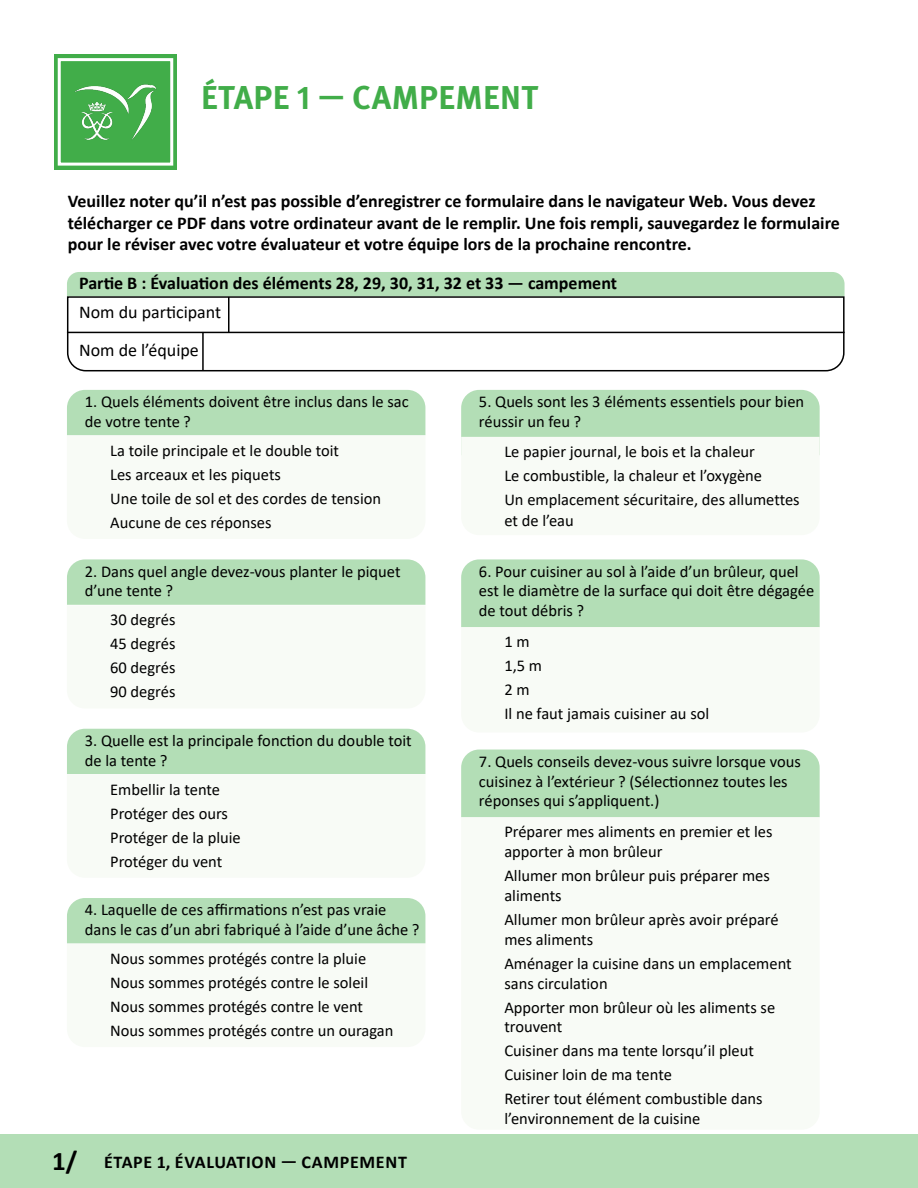
<style>
.page{position:relative;width:918px;height:1188px;background:#fff}
.page>*{position:absolute;margin:0;border:0;box-sizing:border-box;transform-origin:0 0}
.t1{font:700 33px "Meta OT";letter-spacing:.01em;color:#41ad49}
.t2{font:700 18px/21.6px "Calibri";color:#000}
.t3{font:700 18px "Calibri";letter-spacing:.04em;color:#000}
.t4{font:18px/37.5px "Calibri";color:#000}
.t5{font:16.5px/24px "Calibri";color:#000}
.s1{font-size:27px}
</style>
<div class="page">
<div style="left:0;top:1134px;width:918px;height:54px;background:#b3deb6"></div>
<svg style="left:66px;top:296px;width:779px;height:76px"></svg>
<div style="left:67px;top:272px;width:778px;height:24px;background:#b3deb6"></div>
<div style="left:54px;top:54px;width:123px;height:116px;background:linear-gradient(to right,#41ad49,#41ad49)"></div>
<img style="left:62px;top:62px;width:107px;height:100px">
<div style="left:58px;top:58px;width:115px;height:108px;border:3px solid #fff"></div>
<hr style="left:67px;top:332px;width:778px;height:1px;background:#000">
<hr style="left:228px;top:297px;width:2px;height:36px;background:#000">
<div style="left:67px;top:390px;width:358px;height:46px;background:#b3deb6"></div>
<div style="left:67px;top:559px;width:358px;height:46px;background:#b3deb6"></div>
<div style="left:67px;top:729px;width:358px;height:45px;background:#b3deb6"></div>
<div style="left:67px;top:898px;width:358px;height:46px;background:#b3deb6"></div>
<div style="left:461px;top:750px;width:359px;height:67px;background:#b3deb6"></div>
<div style="left:461px;top:559px;width:359px;height:69px;background:#b3deb6"></div>
<svg style="left:461px;top:390px;width:359px;height:65px"></svg>
<hr style="left:202px;top:332px;width:2px;height:39px;background:#000">
<h1 class="t1" style="left:201px;top:77px;width:338px">ÉTAPE 1 — CAMPEMENT</h1>
<p class="t2" style="left:68px;top:190px;width:774px">Veuillez noter qu’il n’est pas possible d’enregistrer ce formulaire dans le navigateur Web. Vous devez télécharger ce PDF dans votre ordinateur avant de le remplir. Une fois rempli, sauvegardez le formulaire pour le réviser avec votre évaluateur et votre équipe lors de la prochaine rencontre.</p>
<p class="t2" style="left:79px;top:272px;width:539px">Partie B : Évaluation des éléments 28, 29, 30, 31, 32 et 33 — campement</p>
<p class="t4" style="left:79px;top:293px;width:144px">Nom du participant<br>Nom de l’équipe</p>
<p class="t5" style="left:85px;top:391px;width:326px;line-height:19.8px">1. Quels éléments doivent être inclus dans le sac de votre tente ?</p>
<p class="t5" style="left:110px;top:438px;width:273px">La toile principale et le double toit<br>Les arceaux et les piquets<br>Une toile de sol et des cordes de tension<br>Aucune de ces réponses</p>
<p class="t5" style="left:85px;top:561px;width:317px;line-height:19.8px">2. Dans quel angle devez-vous planter le piquet d’une tente ?</p>
<p class="t5" style="left:110px;top:608px;width:67px;text-align:justify">30 degrés 45 degrés 60 degrés 90 degrés</p>
<p class="t5" style="left:85px;top:730px;width:329px;line-height:19.8px">3. Quelle est la principale fonction du double toit de la tente ?</p>
<p class="t5" style="left:110px;top:777px;width:132px">Embellir la tente<br>Protéger des ours<br>Protéger de la pluie<br>Protéger du vent</p>
<p class="t5" style="left:85px;top:899px;width:336px;line-height:19.8px">4. Laquelle de ces affirmations n’est pas vraie dans le cas d’un abri fabriqué à l’aide d’une âche ?</p>
<p class="t5" style="left:110px;top:946px;width:285px">Nous sommes protégés contre la pluie Nous sommes protégés contre le soleil Nous sommes protégés contre le vent Nous sommes protégés contre un ouragan</p>
<p class="t3" style="left:52px;top:1149px;width:356px"><span class="s1">1/</span> ÉTAPE 1, ÉVALUATION — CAMPEMENT</p>
<p class="t5" style="left:479px;top:391px;width:327px;line-height:19.8px">5. Quels sont les 3 éléments essentiels pour bien réussir un feu ?</p>
<p class="t5" style="left:504px;top:439px;width:297px">Le papier journal, le bois et la chaleur<br>Le combustible, la chaleur et l’oxygène<br>Un emplacement sécuritaire, des allumettes</p>
<p class="t5" style="left:504px;top:509px;width:71px">et de l’eau</p>
<p class="t5" style="left:479px;top:561px;width:337px;line-height:19.8px">6. Pour cuisiner au sol à l’aide d’un brûleur, quel est le diamètre de la surface qui doit être dégagée de tout débris ?</p>
<p class="t5" style="left:504px;top:629px;width:206px">1 m<br>1,5 m<br>2 m<br>Il ne faut jamais cuisiner au sol</p>
<p class="t5" style="left:479px;top:751px;width:323px;line-height:19.8px">7. Quels conseils devez-vous suivre lorsque vous cuisinez à l’extérieur ? (Sélectionnez toutes les réponses qui s’appliquent.)</p>
<p class="t5" style="left:504px;top:822px;width:270px;line-height:19.8px">Préparer mes aliments en premier et les apporter à mon brûleur</p>
<p class="t5" style="left:504px;top:865px;width:267px;line-height:19.8px">Allumer mon brûleur puis préparer mes aliments</p>
<p class="t5" style="left:504px;top:909px;width:276px;line-height:19.8px">Allumer mon brûleur après avoir préparé mes aliments</p>
<p class="t5" style="left:504px;top:953px;width:289px;line-height:19.8px">Aménager la cuisine dans un emplacement sans circulation</p>
<p class="t5" style="left:504px;top:997px;width:272px;line-height:19.8px">Apporter mon brûleur où les aliments se trouvent</p>
<p class="t5" style="left:504px;top:1039px;width:260px">Cuisiner dans ma tente lorsqu’il pleut<br>Cuisiner loin de ma tente<br>Retirer tout élément combustible dans</p>
<p class="t5" style="left:504px;top:1106px;width:198px">l’environnement de la cuisine</p>
</div>
